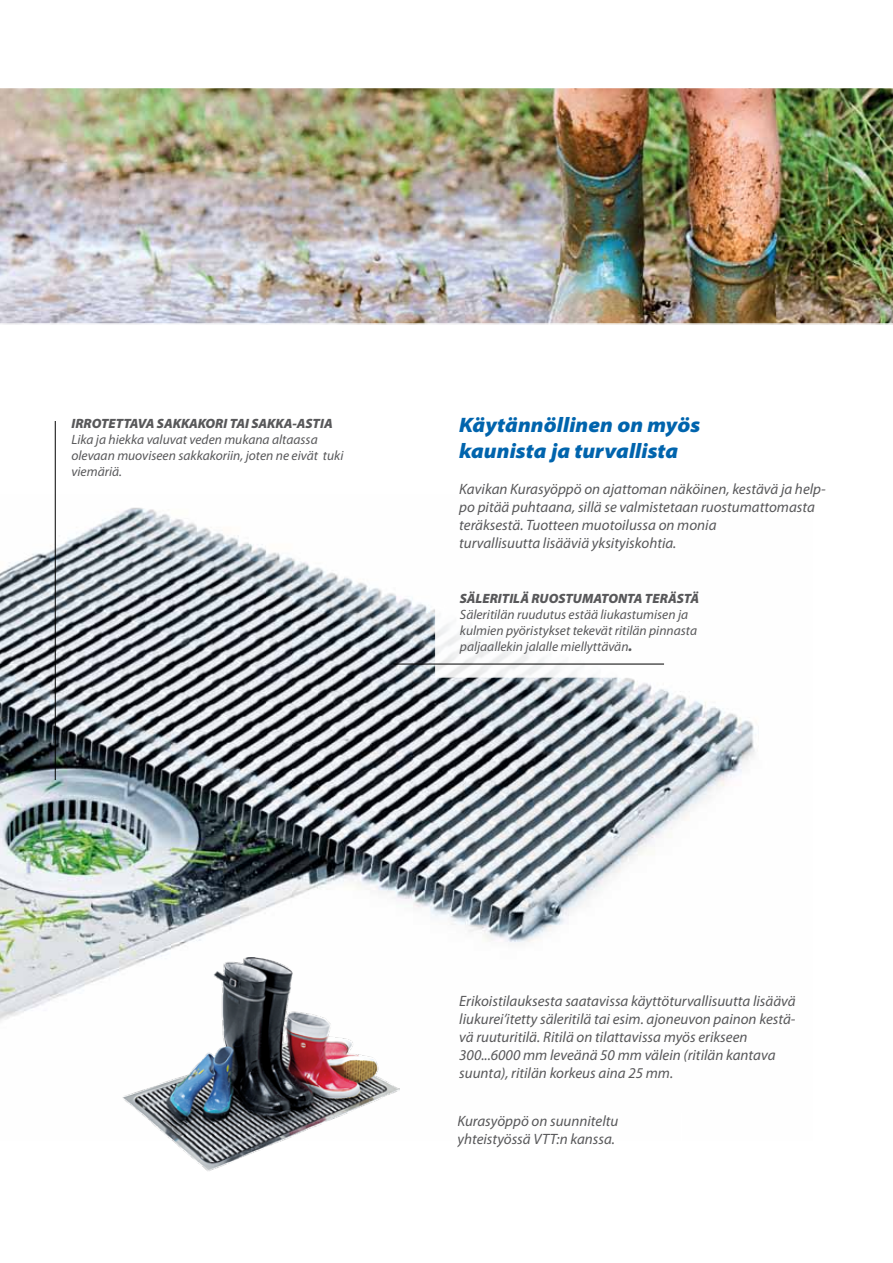
<style>
.page{position:relative;width:893px;height:1263px;background:#fff}
.page>*{position:absolute;margin:0;border:0;box-sizing:border-box;transform-origin:0 0}
.t1{font:italic 900 semi-expanded 21px/25.2px "Myriad Pro";color:#0064ad}
.t2{font:italic 15px/18px "Myriad Pro";color:#58585a}
.t3{font:italic 13.5px/16.2px "Myriad Pro";color:#58585a}
.t4{font:italic 900 13.5px "Myriad Pro";color:#58585a}
.s1{font-weight:900}
</style>
<div class="page">
<svg style="left:0;top:507px;width:755px;height:514px"></svg>
<img style="left:0;top:88px;width:893px;height:237px">
<div style="left:435px;top:571px;width:376px;height:107px;background:#fff;border:2px solid #fff"></div>
<hr style="left:55px;top:421px;width:1px;height:359px;background:#000">
<hr style="left:393px;top:664px;width:271px;height:1px;background:#000">
<img style="left:121px;top:958px;width:279px;height:213px">
<p class="t4" style="left:71px;top:415px;width:263px">IRROTETTAVA SAKKAKORI TAI SAKKA-ASTIA</p>
<p class="t3" style="left:71px;top:431px;width:274px">Lika ja hiekka valuvat veden mukana altaassa olevaan muoviseen sakkakoriin, joten ne eivät tuki viemäriä.</p>
<h1 class="t1" style="left:459px;top:413px;width:243px">Käytännöllinen on myös kaunista ja turvallista</h1>
<p class="t2" style="left:459px;top:479px;width:368px">Kavikan Kurasyöppö on ajattoman näköinen, kestävä ja help&shy;po pitää puhtaana, sillä se valmistetaan ruostumattomasta teräksestä. Tuotteen muotoilussa on monia<br>turvallisuutta lisääviä yksityiskohtia.</p>
<p class="t4" style="left:460px;top:590px;width:241px">SÄLERITILÄ RUOSTUMATONTA TERÄSTÄ</p>
<p class="t3" style="left:460px;top:606px;width:239px">Säleritilän ruudutus estää liukastumisen ja kulmien pyöristykset tekevät ritilän pinnasta paljaallekin jalalle miellyttävän<span class="s1">.</span></p>
<p class="t2" style="left:459px;top:992px;width:338px">Erikoistilauksesta saatavissa käyttöturvallisuutta lisäävä liukurei’itetty säleritilä tai esim. ajoneuvon painon kestä&shy;vä ruuturitilä. Ritilä on tilattavissa myös erikseen 300...6000 mm leveänä 50 mm välein (ritilän kantava suunta), ritilän korkeus aina 25 mm.</p>
<p class="t2" style="left:457px;top:1111px;width:162px">Kurasyöppö on suunniteltu yhteistyössä VTT:n kanssa.</p>
</div>
